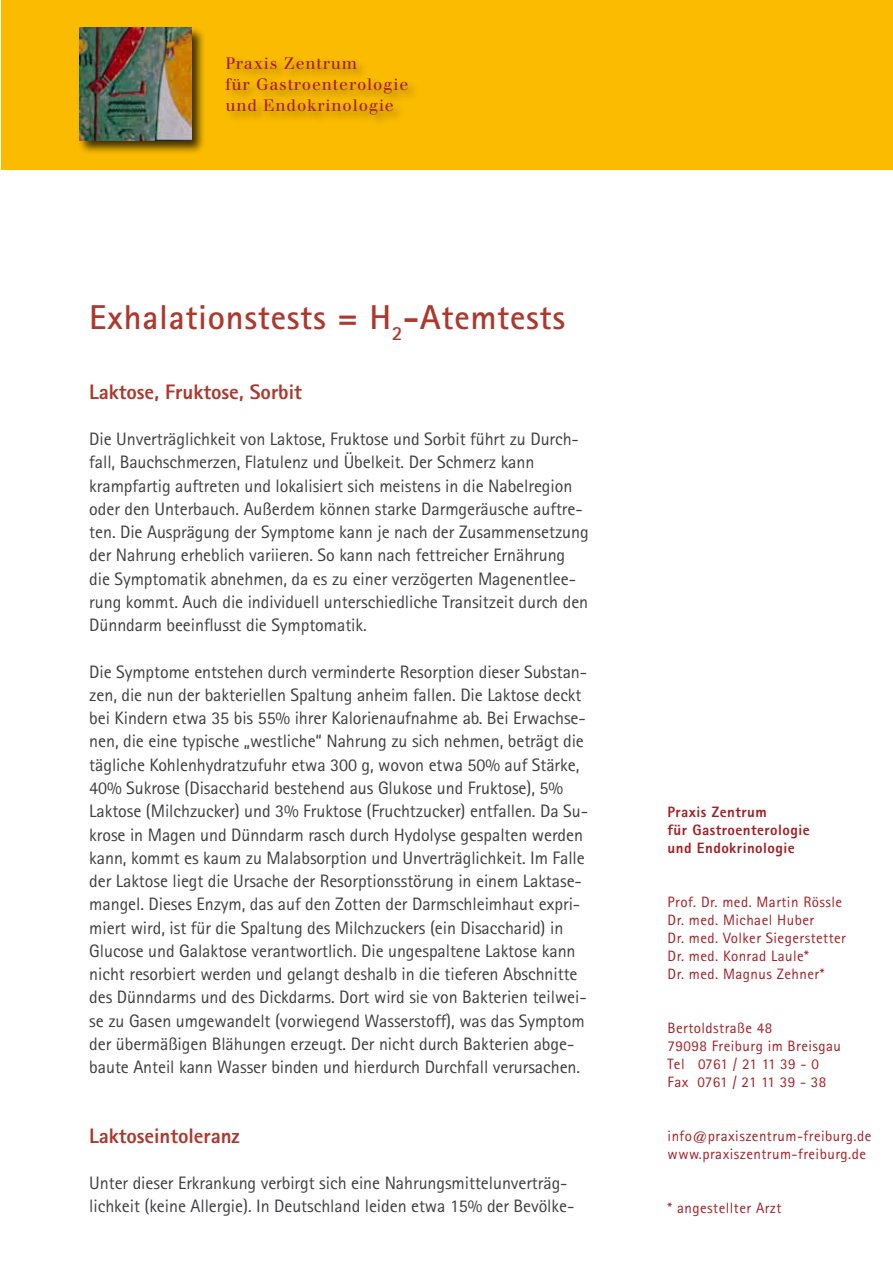
<style>
.page{position:relative;width:893px;height:1263px;background:#fff}
.page>*{position:absolute;margin:0;border:0;box-sizing:border-box;transform-origin:0 0}
.t1{font:700 34.5px "Rotis Sans Serif";letter-spacing:.02em;color:#ad382d}
.t2{font:800 21px "Rotis Sans Serif";letter-spacing:-.005em;color:#ad382d}
.t3{font:18px/23.2px "Rotis Sans Serif";letter-spacing:-.005em;color:#3e3d40}
.t4{font:16.2px/21.1px "Walbaum";letter-spacing:.05em;color:#a41d23}
.t5{font:15px/18px "Rotis Sans Serif";letter-spacing:.03em;color:#a41d23}
.t6{font:800 15px/18px "Rotis Sans Serif";letter-spacing:.03em;color:#a41d23}
</style>
<div class="page">
<div style="left:1px;top:1px;width:891px;height:169px;background:#fabb00"></div>
<div style="left:77px;top:26px;width:129px;height:128px;background:#000;opacity:.75"></div>
<img style="left:79px;top:28px;width:113px;height:112px">
<div style="left:224px;top:54px;width:197px;height:73px;background:#000;opacity:.4"></div>
<p class="t4" style="left:225px;top:52px;width:185px">Praxis Zentrum<br>für Gastroenterologie und Endokrinologie</p>
<h1 class="t1" style="left:89px;top:295px;width:477px">Exhalationstests = H<sub>2</sub>-Atemtests</h1>
<p class="t2" style="left:89px;top:378px;width:214px">Laktose, Fruktose, Sorbit</p>
<p class="t3" style="left:89px;top:427px;width:501px">Die Unverträglichkeit von Laktose, Fruktose und Sorbit führt zu Durch&shy;fall, Bauchschmerzen, Flatulenz und Übelkeit. Der Schmerz kann krampfartig auftreten und lokalisiert sich meistens in die Nabelregion oder den Unterbauch. Außerdem können starke Darmgeräusche auftre&shy;ten. Die Ausprägung der Symptome kann je nach der Zusammensetzung der Nahrung erheblich variieren. So kann nach fettreicher Ernährung die Symptomatik abnehmen, da es zu einer verzögerten Magenentlee&shy;rung kommt. Auch die individuell unterschiedliche Transitzeit durch den Dünndarm beeinflusst die Symptomatik.</p>
<p class="t3" style="left:89px;top:660px;width:500px">Die Symptome entstehen durch verminderte Resorption dieser Substan&shy;zen, die nun der bakteriellen Spaltung anheim fallen. Die Laktose deckt bei Kindern etwa 35 bis 55% ihrer Kalorienaufnahme ab. Bei Erwachse&shy;nen, die eine typische „westliche“ Nahrung zu sich nehmen, beträgt die tägliche Kohlenhydratzufuhr etwa 300 g, wovon etwa 50% auf Stärke, 40% Sukrose (Disaccharid bestehend aus Glukose und Fruktose), 5% Laktose (Milchzucker) und 3% Fruktose (Fruchtzucker) entfallen. Da Su&shy;krose in Magen und Dünndarm rasch durch Hydolyse gespalten werden kann, kommt es kaum zu Malabsorption und Unverträglichkeit. Im Falle der Laktose liegt die Ursache der Resorptionsstörung in einem Laktase&shy;mangel. Dieses Enzym, das auf den Zotten der Darmschleimhaut expri&shy;miert wird, ist für die Spaltung des Milchzuckers (ein Disaccharid) in Glucose und Galaktose verantwortlich. Die ungespaltene Laktose kann nicht resorbiert werden und gelangt deshalb in die tieferen Abschnitte des Dünndarms und des Dickdarms. Dort wird sie von Bakterien teilwei&shy;se zu Gasen umgewandelt (vorwiegend Wasserstoff), was das Symptom der übermäßigen Blähungen erzeugt. Der nicht durch Bakterien abge&shy;baute Anteil kann Wasser binden und hierdurch Durchfall verursachen.</p>
<p class="t2" style="left:89px;top:1122px;width:152px">Laktoseintoleranz</p>
<p class="t3" style="left:89px;top:1171px;width:486px">Unter dieser Erkrankung verbirgt sich eine Nahrungsmittelunverträg&shy;lichkeit (keine Allergie). In Deutschland leiden etwa 15% der Bevölke-</p>
<p class="t6" style="left:668px;top:802px;width:144px">Praxis Zentrum<br>für Gastroenterologie und Endokrinologie</p>
<p class="t5" style="left:668px;top:892px;width:180px">Prof. Dr. med. Martin Rössle<br>Dr. med. Michael Huber<br>Dr. med. Volker Siegerstetter<br>Dr. med. Konrad Laule*<br>Dr. med. Magnus Zehner*</p>
<p class="t5" style="left:668px;top:1018px;width:175px">Bertoldstraße 48<br>79098 Freiburg im Breisgau<br>Tel 0761 / 21 11 39 - 0<br>Fax 0761 / 21 11 39 - 38</p>
<p class="t5" style="left:668px;top:1126px;width:205px">info@praxiszentrum-freiburg.de www.praxiszentrum-freiburg.de</p>
<p class="t5" style="left:668px;top:1198px;width:115px">* angestellter Arzt</p>
</div>
